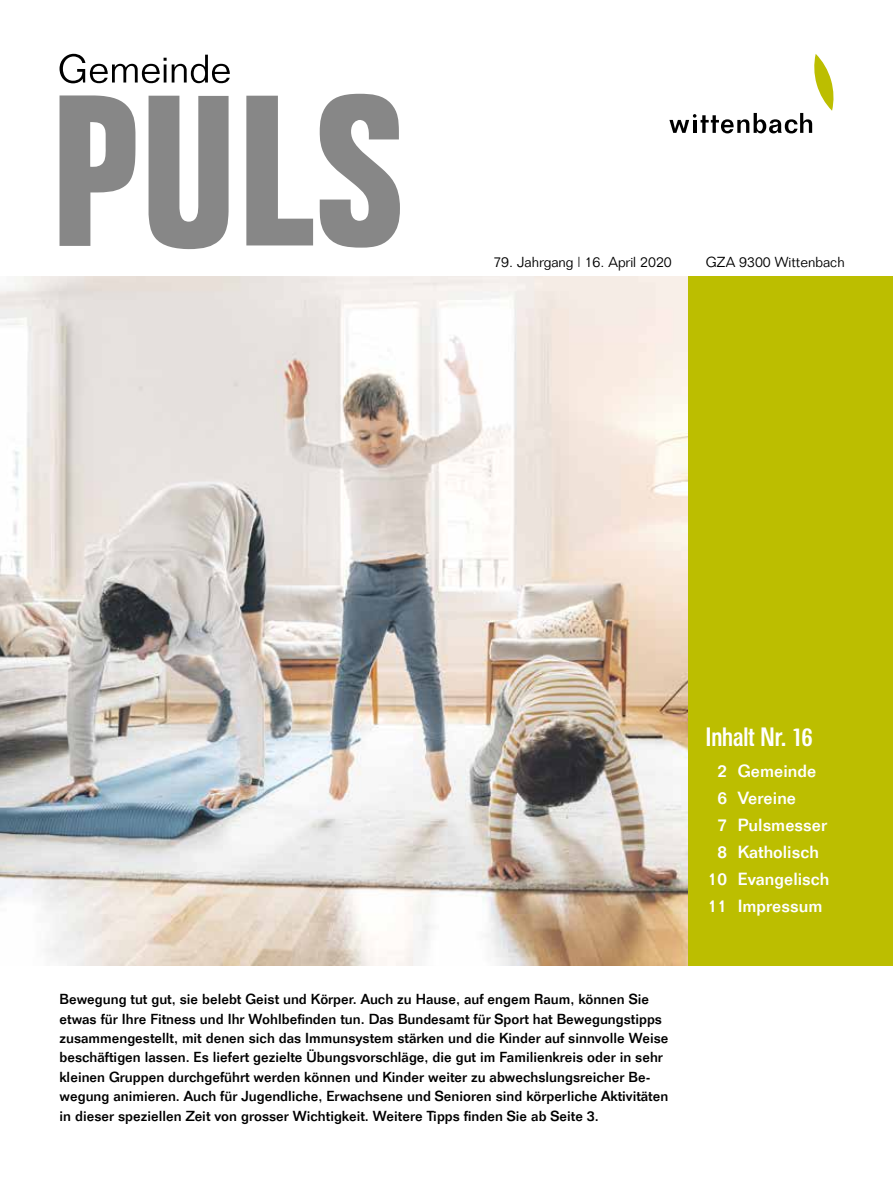
<style>
.page{position:relative;width:893px;height:1191px;background:#fff}
.page>*{position:absolute;margin:0;border:0;box-sizing:border-box;transform-origin:0 0}
.t1{font:500 26.25px "Folio Condensed BQ";color:#fff}
.t2{font:500 17.25px "Folio";color:#fff}
.t3{font:500 14.25px/19.4px "Folio";color:#000}
.t4{font:300 14.25px "Folio";color:#000}
</style>
<div class="page">
<svg style="left:60px;top:95px;width:75px;height:151px"></svg>
<svg style="left:149px;top:96px;width:80px;height:153px"></svg>
<svg style="left:246px;top:96px;width:67px;height:149px"></svg>
<svg style="left:319px;top:94px;width:81px;height:154px"></svg>
<svg style="left:60px;top:54px;width:170px;height:29px"></svg>
<svg style="left:669px;top:54px;width:164px;height:79px"></svg>
<img style="left:0;top:276px;width:689px;height:689px">
<div style="left:689px;top:276px;width:204px;height:689px;background:#bcbe00"></div>
<p class="t4" style="left:493px;top:254px;width:180px">79. Jahrgang | 16. April 2020</p>
<p class="t4" style="left:706px;top:254px;width:140px">GZA 9300 Wittenbach</p>
<p class="t3" style="left:60px;top:989px;width:610px">Bewegung tut gut, sie belebt Geist und Körper. Auch zu Hause, auf engem Raum, können Sie etwas für Ihre Fitness und Ihr Wohlbefinden tun. Das Bundesamt für Sport hat Bewegungstipps zusammengestellt, mit denen sich das Immunsystem stärken und die Kinder auf sinnvolle Weise beschäftigen lassen. Es liefert gezielte Übungsvorschläge, die gut im Familienkreis oder in sehr kleinen Gruppen durchgeführt werden können und Kinder weiter zu abwechslungsreicher Be&shy;wegung animieren. Auch für Jugendliche, Erwachsene und Senioren sind körperliche Aktivitäten in dieser speziellen Zeit von grosser Wichtigkeit. Weitere Tipps finden Sie ab Seite 3.</p>
<h1 class="t1" style="left:706px;top:722px;width:108px">Inhalt Nr. 16</h1>
<p class="t2" style="left:717px;top:760px;width:100px">2 Gemeinde</p>
<p class="t2" style="left:717px;top:787px;width:80px">6 Vereine</p>
<p class="t2" style="left:717px;top:814px;width:111px">7 Pulsmesser</p>
<p class="t2" style="left:717px;top:841px;width:103px">8 Katholisch</p>
<p class="t2" style="left:708px;top:868px;width:123px">10 Evangelisch</p>
<p class="t2" style="left:708px;top:895px;width:116px">11 Impressum</p>
</div>
